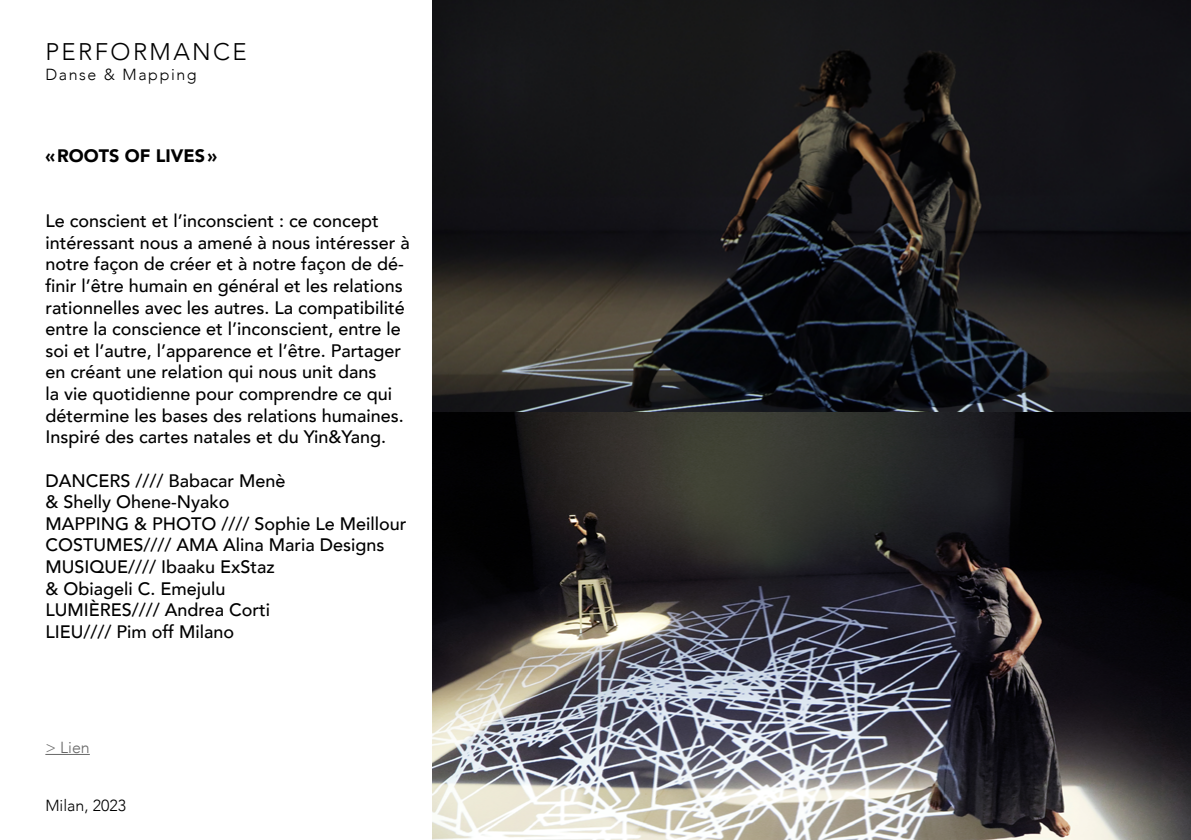
<style>
.page{position:relative;width:1191px;height:840px;background:#fff}
.page>*{position:absolute;margin:0;border:0;box-sizing:border-box;transform-origin:0 0}
.t1{font:300 24px "Avenir";letter-spacing:.1em;color:#000}
.t2{font:500 18px/21.6px "Avenir";color:#000}
.t3{font:900 18px "Avenir";color:#000}
.t4{font:300 16px "Avenir";letter-spacing:.1em;color:#000}
.t5{font:300 16px "Avenir";color:#000}
.t6{font:300 16px "Avenir";color:#686868}
</style>
<div class="page">
<img style="left:432px;top:0;width:759px;height:839px">
<hr style="left:45px;top:753px;width:45px;height:1px;background:#686868">
<h1 class="t1" style="left:45px;top:38px;width:203px">PERFORMANCE</h1>
<p class="t4" style="left:45px;top:65px;width:153px">Danse &amp; Mapping</p>
<p class="t3" style="left:45px;top:140px;width:173px">«ROOTS OF LIVES»</p>
<p class="t2" style="left:45px;top:209px;width:366px">Le conscient et l’inconscient : ce concept intéressant nous a amené à nous intéresser à notre façon de créer et à notre façon de dé&shy;finir l’être humain en général et les relations rationnelles avec les autres. La compatibilité entre la conscience et l’inconscient, entre le soi et l’autre, l’apparence et l’être. Partager en créant une relation qui nous unit dans<br>la vie quotidienne pour comprendre ce qui détermine les bases des relations humaines.<br>Inspiré des cartes natales et du Yin&amp;Yang.</p>
<p class="t2" style="left:45px;top:468px;width:363px">DANCERS //// Babacar Menè<br>&amp; Shelly Ohene-Nyako<br>MAPPING &amp; PHOTO //// Sophie Le Meillour<br>COSTUMES//// AMA Alina Maria Designs<br>MUSIQUE//// Ibaaku ExStaz<br>&amp; Obiageli C. Emejulu<br>LUMIÈRES//// Andrea Corti<br>LIEU//// Pim off Milano</p>
<p class="t6" style="left:45px;top:737px;width:46px">&gt; Lien</p>
<p class="t5" style="left:45px;top:795px;width:82px">Milan, 2023</p>
</div>
